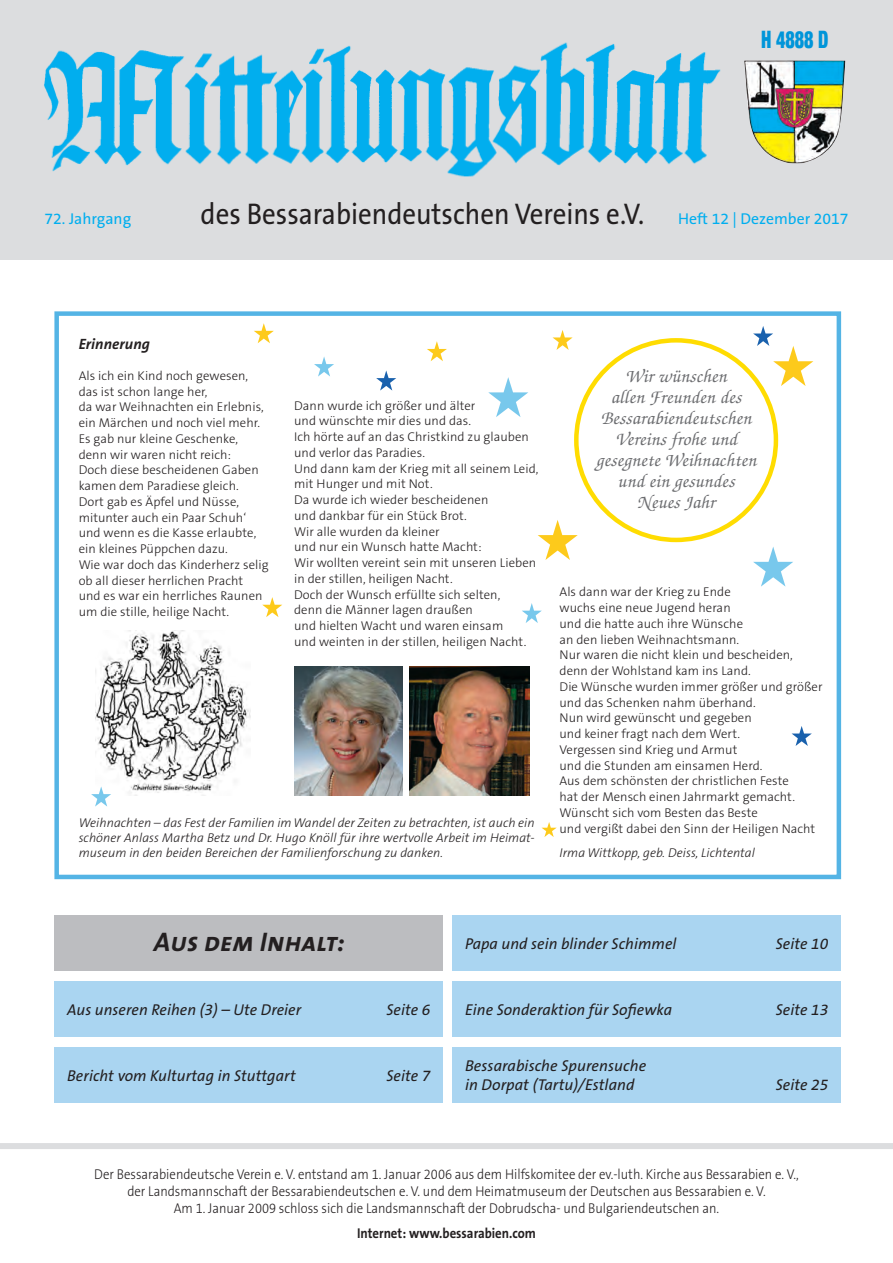
<style>
.page{position:relative;width:893px;height:1263px;background:#fff}
.page>*{position:absolute;margin:0;border:0;box-sizing:border-box;transform-origin:0 0}
.t1{font:30px "The Sans B5 Plain";color:#231f20;scale:.9 1}
.t2{font:italic 27px "The Sans Bold Caps";color:#231f20}
.t3{font:900 condensed 24px "Helvetica Neue";color:#0095d9;scale:.75 1}
.t4{font:italic 500 19.5px/21px "Zapf Chancery";letter-spacing:.005em;color:#6c6d70;text-align:center}
.t5{font:italic 15.75px/18.9px "The Sans B5 Plain";letter-spacing:.005em;color:#231f20}
.t6{font:15.75px "The Sans B5 Plain";color:#00aeef}
.t7{font:italic 700 15px "The Sans B7";letter-spacing:.005em;color:#231f20}
.t8{font:300 14.25px/17.1px "The Sans B3";color:#231f20;text-align:center;scale:.9 1}
.t9{font:700 14.25px "The Sans B7";color:#231f20;scale:.9 1}
.t10{font:300 12.75px/15.8px "The Sans B3";letter-spacing:.005em;color:#231f20}
.t11{font:italic 300 12.75px/15px "The Sans B3";letter-spacing:.005em;color:#231f20;text-align:justify}
.s1{font-size:15.75px;color:#00aeef}
</style>
<div class="page">
<div style="left:0;top:0;width:893px;height:260px;background:#dcdddf"></div>
<img style="left:44px;top:42px;width:677px;height:135px">
<img style="left:744px;top:60px;width:101px;height:103px">
<div style="left:0;top:1143px;width:893px;height:6px;background:#dcdddf"></div>
<div style="left:54px;top:915px;width:389px;height:56px;background:#bcbdc0"></div>
<div style="left:452px;top:915px;width:389px;height:56px;background:#aad5f1"></div>
<div style="left:54px;top:1047px;width:389px;height:55px;background:#aad5f1"></div>
<div style="left:54px;top:981px;width:389px;height:55px;background:#aad5f1"></div>
<div style="left:452px;top:981px;width:389px;height:55px;background:#aad5f1"></div>
<div style="left:452px;top:1047px;width:389px;height:55px;background:#aad5f1"></div>
<div style="left:54px;top:311px;width:787px;height:568px;border:4px solid #54b4e5"></div>
<img style="left:96px;top:630px;width:154px;height:166px">
<div style="left:574px;top:338px;width:204px;height:204px;border:4px solid #ffdc01;border-radius:50%"></div>
<img style="left:410px;top:666px;width:119px;height:130px">
<img style="left:294px;top:666px;width:109px;height:130px">
<svg style="left:488px;top:377px;width:40px;height:40px"></svg>
<svg style="left:753px;top:547px;width:40px;height:40px"></svg>
<svg style="left:792px;top:726px;width:20px;height:20px"></svg>
<svg style="left:753px;top:326px;width:60px;height:60px"></svg>
<svg style="left:314px;top:356px;width:20px;height:21px"></svg>
<svg style="left:522px;top:603px;width:20px;height:20px"></svg>
<svg style="left:552px;top:330px;width:21px;height:20px"></svg>
<svg style="left:541px;top:822px;width:16px;height:15px"></svg>
<svg style="left:427px;top:341px;width:20px;height:20px"></svg>
<svg style="left:538px;top:520px;width:40px;height:40px"></svg>
<svg style="left:254px;top:323px;width:20px;height:20px"></svg>
<svg style="left:376px;top:370px;width:20px;height:21px"></svg>
<svg style="left:262px;top:597px;width:20px;height:20px"></svg>
<svg style="left:91px;top:786px;width:20px;height:20px"></svg>
<h3 class="t3" style="left:761px;top:19px;width:91px">H 4888 D</h3>
<p class="t6" style="left:45px;top:211px;width:88px">72. Jahrgang</p>
<h1 class="t1" style="left:201px;top:198px;width:721px">des Bessarabiendeutschen Vereins e.V. <span class="s1">Heft 12 | Dezember 2017</span></h1>
<p class="t7" style="left:79px;top:336px;width:73px">Erinnerung</p>
<p class="t10" style="left:79px;top:368px;width:191px">Als ich ein Kind noch gewesen, das ist schon lange her,<br>da war Weihnachten ein Erlebnis, ein Märchen und noch viel mehr.<br>Es gab nur kleine Geschenke, denn wir waren nicht reich:<br>Doch diese bescheidenen Gaben kamen dem Paradiese gleich.<br>Dort gab es Äpfel und Nüsse, mitunter auch ein Paar Schuh‘ und wenn es die Kasse erlaubte, ein kleines Püppchen dazu.<br>Wie war doch das Kinderherz selig ob all dieser herrlichen Pracht<br>und es war ein herrliches Raunen um die stille, heilige Nacht.</p>
<p class="t10" style="left:294px;top:398px;width:246px">Dann wurde ich größer und älter<br>und wünschte mir dies und das.<br>Ich hörte auf an das Christkind zu glauben und verlor das Paradies.<br>Und dann kam der Krieg mit all seinem Leid, mit Hunger und mit Not.<br>Da wurde ich wieder bescheidenen<br>und dankbar für ein Stück Brot.<br>Wir alle wurden da kleiner<br>und nur ein Wunsch hatte Macht:<br>Wir wollten vereint sein mit unseren Lieben in der stillen, heiligen Nacht.<br>Doch der Wunsch erfüllte sich selten,<br>denn die Männer lagen draußen<br>und hielten Wacht und waren einsam<br>und weinten in der stillen, heiligen Nacht.</p>
<p class="t11" style="left:79px;top:816px;width:458px">Weihnachten – das Fest der Familien im Wandel der Zeiten zu betrachten, ist auch ein schöner Anlass Martha Betz und Dr. Hugo Knöll für ihre wertvolle Arbeit im Heimat&shy;museum in den beiden Bereichen der Familienforschung zu danken.</p>
<h3 class="t4" style="left:596px;top:366px;width:162px">Wir wünschen<br>allen Freunden des<br>Bessarabiendeutschen<br>Vereins frohe und gesegnete Weihnachten und ein gesundes<br>Neues Jahr</h3>
<p class="t10" style="left:559px;top:585px;width:265px">Als dann war der Krieg zu Ende<br>wuchs eine neue Jugend heran<br>und die hatte auch ihre Wünsche<br>an den lieben Weihnachtsmann.<br>Nur waren die nicht klein und bescheiden, denn der Wohlstand kam ins Land.<br>Die Wünsche wurden immer größer und größer und das Schenken nahm überhand.<br>Nun wird gewünscht und gegeben<br>und keiner fragt nach dem Wert.<br>Vergessen sind Krieg und Armut<br>und die Stunden am einsamen Herd.<br>Aus dem schönsten der christlichen Feste<br>hat der Mensch einen Jahrmarkt gemacht.<br>Wünscht sich vom Besten das Beste<br>und vergißt dabei den Sinn der Heiligen Nacht</p>
<p class="t11" style="left:559px;top:846px;width:197px">Irma Wittkopp, geb. Deiss, Lichtental</p>
<h2 class="t2" style="left:154px;top:920px;width:192px">Aus dem Inhalt:</h2>
<p class="t5" style="left:465px;top:935px;width:213px">Papa und sein blinder Schimmel</p>
<p class="t5" style="left:776px;top:935px;width:54px">Seite 10</p>
<p class="t5" style="left:67px;top:1000px;width:236px">Aus unseren Reihen (3) – Ute Dreier</p>
<p class="t5" style="left:386px;top:1000px;width:46px">Seite 6</p>
<p class="t5" style="left:465px;top:1000px;width:209px">Eine Sonderaktion für Sofiewka</p>
<p class="t5" style="left:776px;top:1000px;width:54px">Seite 13</p>
<p class="t5" style="left:67px;top:1066px;width:230px">Bericht vom Kulturtag in Stuttgart</p>
<p class="t5" style="left:386px;top:1066px;width:46px">Seite 7</p>
<p class="t5" style="left:465px;top:1057px;width:183px">Bessarabische Spurensuche in Dorpat (Tartu)/Estland</p>
<p class="t5" style="left:776px;top:1076px;width:54px">Seite 25</p>
<p class="t8" style="left:94px;top:1166px;width:784px">Der Bessarabiendeutsche Verein e. V. entstand am 1. Januar 2006 aus dem Hilfskomitee der ev.-luth. Kirche aus Bessarabien e. V., der Landsmannschaft der Bessarabiendeutschen e. V. und dem Heimatmuseum der Deutschen aus Bessarabien e. V.<br>Am 1. Januar 2009 schloss sich die Landsmannschaft der Dobrudscha- und Bulgariendeutschen an.</p>
<p class="t9" style="left:357px;top:1225px;width:200px">Internet: www.bessarabien.com</p>
</div>
